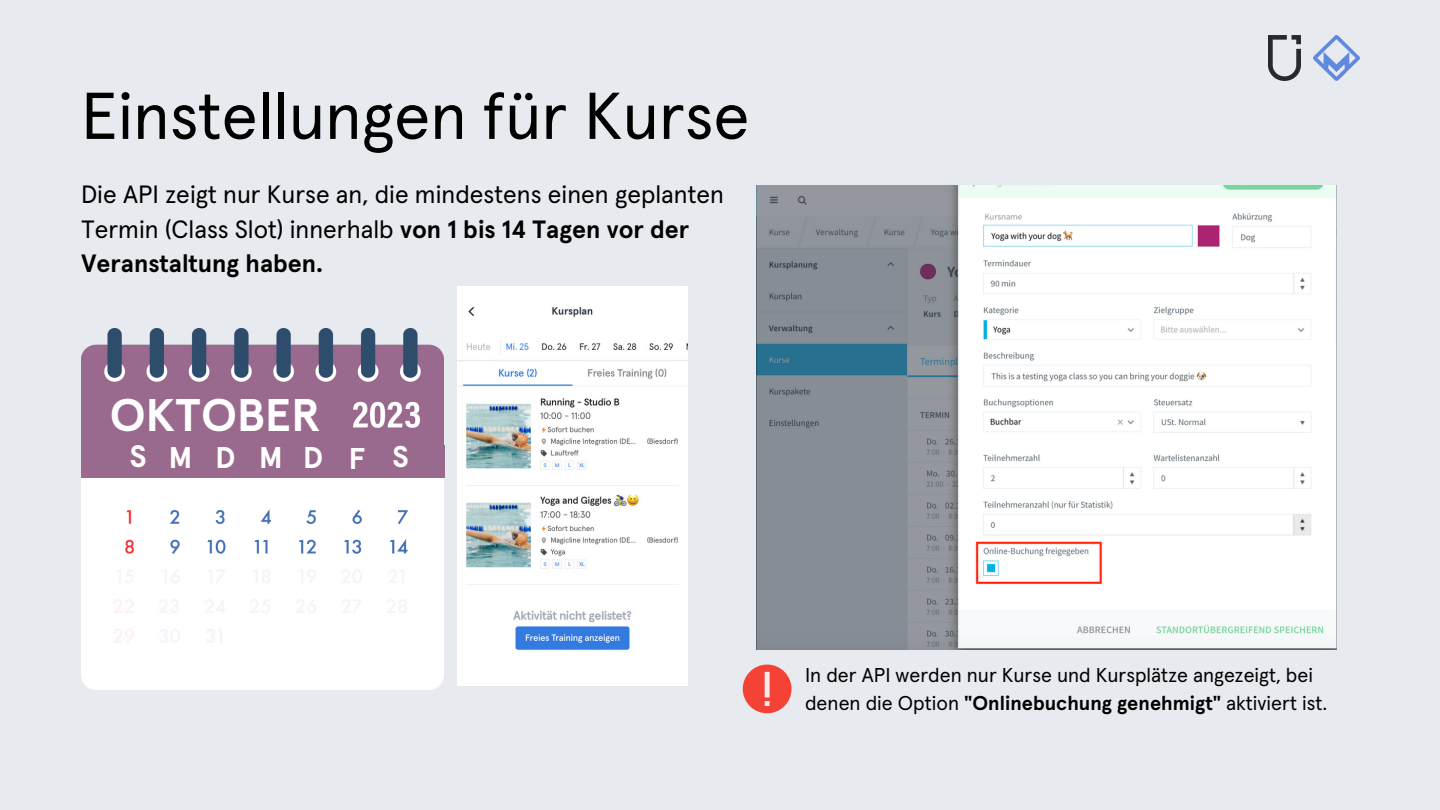
<style>
.page{position:relative;width:1440px;height:810px;background:#e7eaee}
.page>*{position:absolute;margin:0;border:0;box-sizing:border-box;transform-origin:0 0}
.t1{font:66px "Apercu Aktiv";color:#000}
.t2{font:700 45.7px "Apercu Aktiv";color:#fff}
.t3{font:700 31px "Apercu Aktiv";color:#fff}
.t4{font:700 30px "Apercu Aktiv";color:#fff}
.t5{font:25px/34.5px "Apercu Aktiv";color:#000}
.t6{font:20px/27.8px "Apercu Aktiv";color:#000}
.s1{font-weight:700}
</style>
<div class="page">
<img style="left:1268px;top:35px;width:33px;height:46px">
<img style="left:1313px;top:35px;width:46px;height:46px">
<div style="left:743px;top:665px;width:49px;height:48px;background:#f44336;border-radius:50%"></div>
<svg style="left:765px;top:672px;width:5px;height:34px"></svg>
<img style="left:458px;top:286px;width:229px;height:399px">
<img style="left:81px;top:329px;width:363px;height:361px">
<div style="left:108px;top:565px;width:310px;height:85px;background:#fff"></div>
<div style="left:94px;top:390px;width:243px;height:53px;background:#9a698e"></div>
<div style="left:81px;top:445px;width:363px;height:33px;background:#9a698e"></div>
<img style="left:756px;top:186px;width:580px;height:464px">
<p class="t1" style="left:81px;top:87px;width:670px">Einstellungen für Kurse</p>
<p class="t5" style="left:81px;top:179px;width:645px">Die API zeigt nur Kurse an, die mindestens einen geplanten<br>Termin (Class Slot) innerhalb <span class="s1">von 1 bis 14 Tagen vor der<br>Veranstaltung haben.</span></p>
<p class="t2" style="left:110px;top:395px;width:212px">OKTOBER</p>
<p class="t3" style="left:130px;top:443px;width:18px">S</p>
<p class="t4" style="left:169px;top:444px;width:25px">M</p>
<p class="t4" style="left:216px;top:444px;width:22px">D</p>
<p class="t4" style="left:259px;top:444px;width:25px">M</p>
<p class="t4" style="left:303px;top:444px;width:22px">D</p>
<p class="t4" style="left:349px;top:445px;width:18px">F</p>
<p class="t4" style="left:393px;top:443px;width:17px">S</p>
<p class="t6" style="left:805px;top:662px;width:524px">In der API werden nur Kurse und Kursplätze angezeigt, bei denen die Option <span class="s1">"Onlinebuchung genehmigt"</span> aktiviert ist.</p>
</div>
